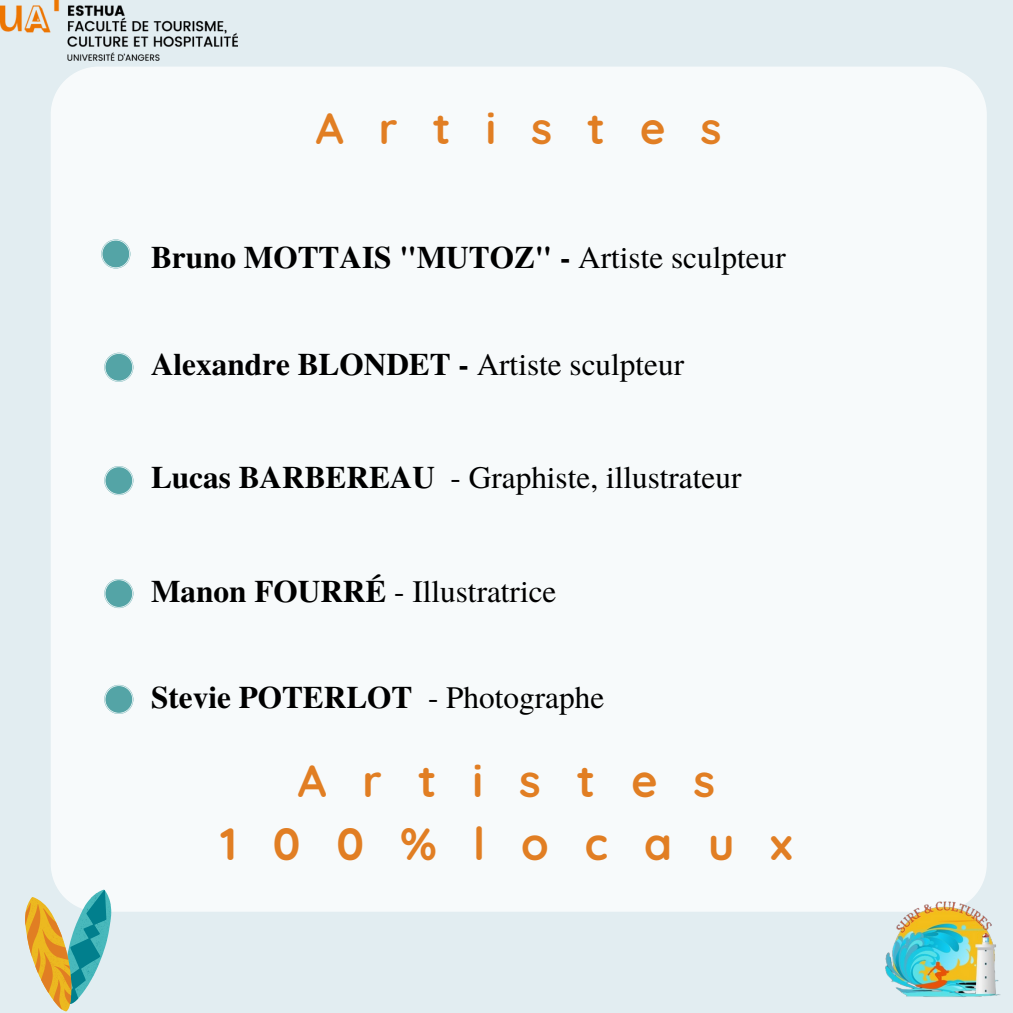
<style>
.page{position:relative;width:1013px;height:1013px;background:#fff}
.page>*{position:absolute;margin:0;border:0;box-sizing:border-box;transform-origin:0 0}
.t1{font:700 45px/62.8px "Quicksand";letter-spacing:.8em;color:#e17e23;text-align:center}
.t2{font:700 43.75px "Quicksand";letter-spacing:.8em;color:#e17e23}
.t3{font:700 31.25px "Te X Gyre Termes";color:#000}
.t4{font:31.25px "Te X Gyre Termes";color:#000}
.s1{font-weight:400}
.s2{font-weight:700}
</style>
<div class="page">
<div style="left:0;top:0;width:1012px;height:1012px;background:#e2edf1"></div>
<div style="left:51px;top:67px;width:935px;height:844px;background:#f7fafb"></div>
<img style="left:851px;top:853px;width:150px;height:144px">
<img style="left:0;top:0;width:237px;height:61px">
<svg style="left:25px;top:889px;width:86px;height:122px"></svg>
<svg style="left:101px;top:239px;width:29px;height:29px"></svg>
<div style="left:102px;top:240px;width:27px;height:27px;background:#54a4a6;border-radius:50%"></div>
<svg style="left:104px;top:353px;width:29px;height:29px"></svg>
<div style="left:105px;top:354px;width:27px;height:26px;background:#54a4a6;border-radius:50%"></div>
<svg style="left:104px;top:466px;width:29px;height:29px"></svg>
<div style="left:105px;top:467px;width:27px;height:27px;background:#54a4a6;border-radius:50%"></div>
<svg style="left:104px;top:579px;width:29px;height:29px"></svg>
<div style="left:105px;top:580px;width:27px;height:27px;background:#54a4a6;border-radius:50%"></div>
<svg style="left:104px;top:685px;width:29px;height:29px"></svg>
<div style="left:105px;top:686px;width:27px;height:26px;background:#54a4a6;border-radius:50%"></div>
<h2 class="t2" style="left:316px;top:100px;width:407px">Artistes</h2>
<p class="t3" style="left:151px;top:233px;width:636px">Bruno MOTTAIS "MUTOZ" - <span class="s1">Artiste sculpteur</span></p>
<p class="t3" style="left:151px;top:339px;width:534px">Alexandre BLONDET - <span class="s1">Artiste sculpteur</span></p>
<p class="t4" style="left:151px;top:455px;width:592px"><span class="s2">Lucas BARBEREAU</span> - Graphiste, illustrateur</p>
<p class="t4" style="left:151px;top:568px;width:407px"><span class="s2">Manon FOURRÉ</span> - Illustratrice</p>
<p class="t3" style="left:151px;top:672px;width:455px">Stevie POTERLOT <span class="s1">- Photographe</span></p>
<h1 class="t1" style="left:220px;top:749px;width:573px">Artistes<br>100%locaux</h1>
</div>
